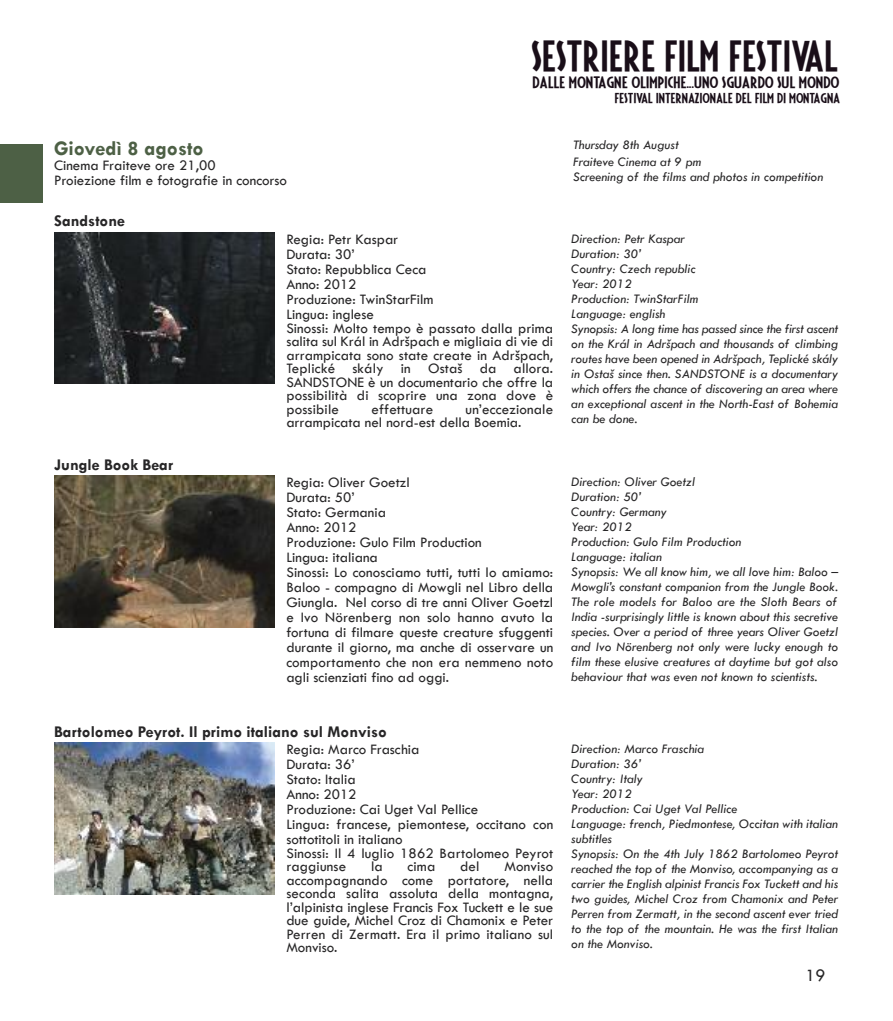
<style>
.page{position:relative;width:893px;height:1021px;background:#fff}
.page>*{position:absolute;margin:0;border:0;box-sizing:border-box;transform-origin:0 0}
.t1{font:34.35px "Fiesta";color:#190e18;scale:1.13 1}
.t2{font:700 21px "Tw Cen";color:#4d6045}
.t3{font:18px "Tw Cen";color:#272627}
.t4{font:700 16.5px "Tw Cen";color:#272627}
.t5{font:15px/15px "Tw Cen";color:#272627}
.t6{font:italic 13.5px/15px "Tw Cen";color:#272627}
.t7{font:13.05px "Fiesta";color:#190e18;scale:1.24 1}
.t8{font:11.4px "Fiesta";color:#190e18;scale:1.19 1}
</style>
<div class="page">
<img style="left:54px;top:232px;width:221px;height:152px">
<div style="left:0;top:144px;width:42px;height:58px;background:#4d6045"></div>
<img style="left:54px;top:475px;width:221px;height:152px">
<img style="left:54px;top:742px;width:221px;height:152px">
<h2 class="t2" style="left:54px;top:137px;width:151px">Giovedì 8 agosto</h2>
<p class="t5" style="left:54px;top:157px;width:235px">Cinema Fraiteve ore 21,00<br>Proiezione film e fotografie in concorso</p>
<p class="t4" style="left:54px;top:212px;width:72px">Sandstone</p>
<h1 class="t1" style="left:531px;top:40px;width:273px">SESTRIERE FILM FESTIVAL</h1>
<p class="t7" style="left:532px;top:76px;width:249px">DALLE MONTAGNE OLIMPICHE...UNO SGUARDO SUL MONDO</p>
<p class="t8" style="left:614px;top:93px;width:191px">FESTIVAL INTERNAZIONALE DEL FILM DI MONTAGNA</p>
<p class="t6" style="left:573px;top:137px;width:130px;line-height:16.5px">Thursday 8th August<br>Fraiteve Cinema at 9 pm</p>
<p class="t6" style="left:573px;top:169px;width:252px">Screening of the films and photos in competition</p>
<p class="t4" style="left:54px;top:455px;width:120px">Jungle Book Bear</p>
<p class="t5" style="left:286px;top:232px;width:149px">Regia: Petr Kaspar<br>Durata: 30’<br>Stato: Repubblica Ceca<br>Anno: 2012<br>Produzione: TwinStarFilm<br>Lingua: inglese</p>
<p class="t5" style="left:286px;top:321px;width:268px;line-height:13.5px;text-align:justify">Sinossi: Molto tempo è passato dalla prima salita sul Král in Adršpach e migliaia di vie di arrampicata sono state create in Adršpach, Teplické skály in Ostaš da allora.<br>SANDSTONE è un documentario che offre la possibilità di scoprire una zona dove è possibile</p>
<p class="t5" style="left:371px;top:401px;width:63px">effettuare</p>
<p class="t5" style="left:286px;top:402px;width:268px;line-height:13.5px;text-indent:179px">un’eccezionale arrampicata nel nord-est della Boemia.</p>
<p class="t6" style="left:571px;top:231px;width:268px">Direction: Petr Kaspar<br>Duration: 30’<br>Country: Czech republic<br>Year: 2012<br>Production: TwinStarFilm<br>Language: english<br>Synopsis: A long time has passed since the first ascent on the Král in Adršpach and thousands of climbing routes have been opened in Adršpach, Teplické skály in Ostaš since then. SANDSTONE is a documentary which offers the chance of discovering an area where an exceptional ascent in the North-East of Bohemia can be done.</p>
<p class="t5" style="left:286px;top:475px;width:268px">Regia: Oliver Goetzl<br>Durata: 50’<br>Stato: Germania<br>Anno: 2012<br>Produzione: Gulo Film Production<br>Lingua: italiana<br>Sinossi: Lo conosciamo tutti, tutti lo amiamo:<br>Baloo - compagno di Mowgli nel Libro della<br>Giungla. Nel corso di tre anni Oliver Goetzl e Ivo Nörenberg non solo hanno avuto la fortuna di filmare queste creature sfuggenti durante il giorno, ma anche di osservare un comportamento che non era nemmeno noto agli scienziati fino ad oggi.</p>
<p class="t6" style="left:571px;top:474px;width:268px">Direction: Oliver Goetzl<br>Duration: 50’<br>Country: Germany<br>Year: 2012<br>Production: Gulo Film Production<br>Language: italian<br>Synopsis: We all know him, we all love him: Baloo – Mowgli’s constant companion from the Jungle Book.<br>The role models for Baloo are the Sloth Bears of India -surprisingly little is known about this secretive species. Over a period of three years Oliver Goetzl and Ivo Nörenberg not only were lucky enough to film these elusive creatures at daytime but got also behaviour that was even not known to scientists.</p>
<p class="t4" style="left:54px;top:722px;width:334px">Bartolomeo Peyrot. Il primo italiano sul Monviso</p>
<p class="t5" style="left:286px;top:742px;width:268px">Regia: Marco Fraschia<br>Durata: 36’<br>Stato: Italia<br>Anno: 2012<br>Produzione: Cai Uget Val Pellice<br>Lingua: francese, piemontese, occitano con sottotitoli in italiano</p>
<p class="t5" style="left:286px;top:846px;width:268px;line-height:13.5px">Sinossi: Il 4 luglio 1862 Bartolomeo Peyrot raggiunse</p>
<p class="t5" style="left:286px;top:860px;width:268px;line-height:13.5px;text-align:justify;text-indent:218px">Monviso accompagnando come portatore, nella seconda salita assoluta della montagna, l’alpinista inglese Francis Fox Tuckett e le sue due guide, Michel Croz di Chamonix e Peter Perren di Zermatt. Era il primo italiano sul Monviso.</p>
<p class="t5" style="left:371px;top:859px;width:13px">la</p>
<p class="t5" style="left:408px;top:859px;width:29px">cima</p>
<p class="t5" style="left:460px;top:859px;width:21px">del</p>
<p class="t6" style="left:571px;top:741px;width:268px">Direction: Marco Fraschia<br>Duration: 36’<br>Country: Italy<br>Year: 2012<br>Production: Cai Uget Val Pellice<br>Language: french, Piedmontese, Occitan with italian subtitles<br>Synopsis: On the 4th July 1862 Bartolomeo Peyrot reached the top of the Monviso, accompanying as a carrier the English alpinist Francis Fox Tuckett and his two guides, Michel Croz from Chamonix and Peter Perren from Zermatt, in the second ascent ever tried to the top of the mountain. He was the first Italian on the Monviso.</p>
<h3 class="t3" style="left:805px;top:965px;width:21px">19</h3>
</div>
